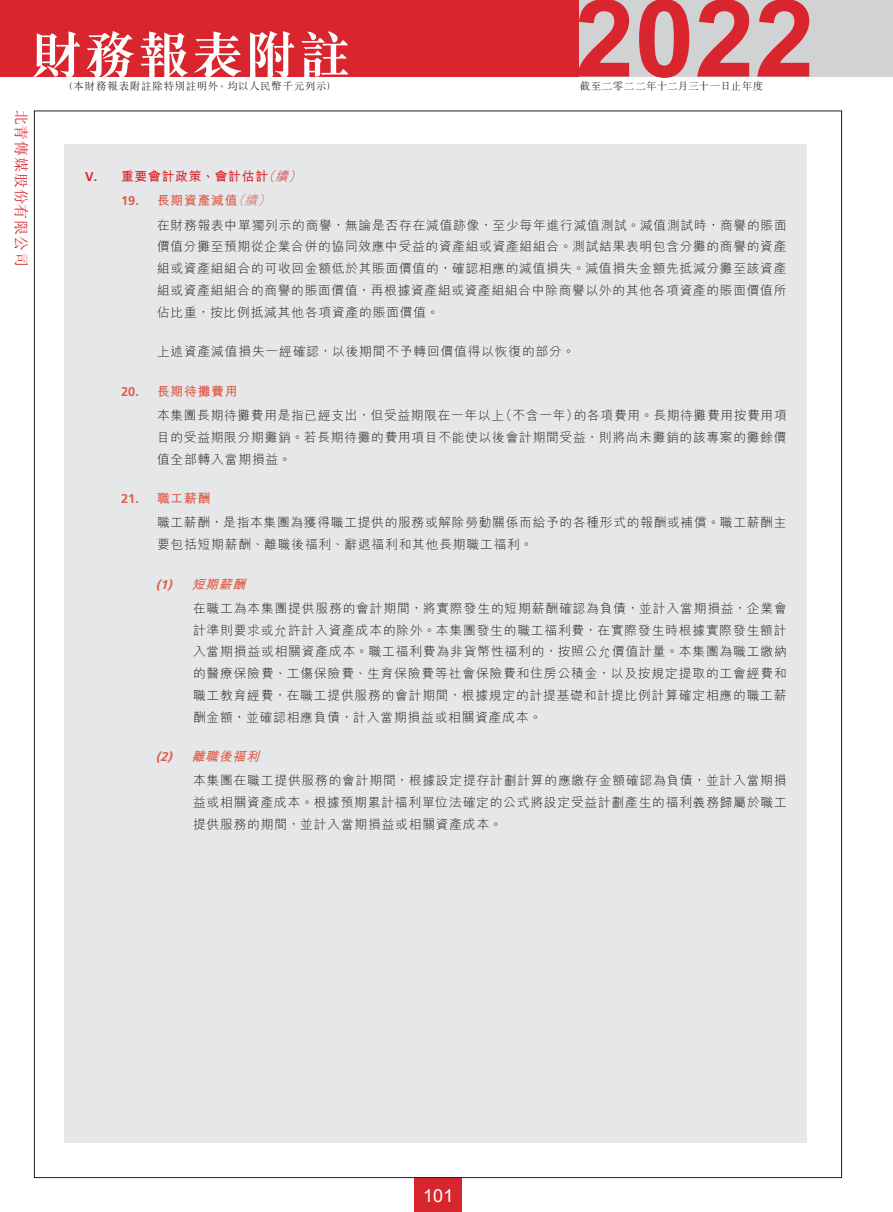
<style>
.page{position:relative;width:893px;height:1212px;background:#fff}
.page>*{position:absolute;margin:0;border:0;box-sizing:border-box;transform-origin:0 0}
.t1{font:700 108px "Arial";color:#d9262e}
.t2{font:700 52.5px "M Sung HK";letter-spacing:.02em;color:#fff}
.t3{font:18px "Arial";color:#fff}
.t4{font:300 15px "M Sung HK";letter-spacing:.045em;color:#d9262e}
._01_Body_Text{font:300 12.75px/21.8px "M Hei HK";letter-spacing:.06em;color:#231f20;text-align:justify}
._04___H2{font:700 12.75px "M Hei HK";letter-spacing:.065em;color:#df5c49}
._03_H1{font:700 12.75px "M Hei HK";letter-spacing:.065em;color:#d9262e}
._04___H2-2{font:700 12.75px "Frutiger LT Std";color:#df5c49}
._05_____H3{font:italic 700 12.75px "M Hei HK";color:#df5c49}
._05_____H3-2{font:italic 700 12.75px "Frutiger LT Std";color:#df5c49}
._03_H1-2{font:italic 300 12.75px "M Hei HK";color:#d9262e}
._04___H2-3{font:italic 300 12.75px "M Hei HK";color:#df5c49}
._03_H1-3{font:700 12.75px "Frutiger LT Std";color:#d9262e}
.t5{font:300 10.5px "M Sung HK";letter-spacing:.055em;color:#231f20}
</style>
<div class="page">
<div style="left:0;top:0;width:595px;height:77px;background:#d9262e"></div>
<div style="left:579px;top:0;width:314px;height:77px;background:#d1d2d4"></div>
<div style="left:65px;top:145px;width:742px;height:998px;background:#e6e7e9"></div>
<div style="left:415px;top:1177px;width:47px;height:35px;background:#d9262e"></div>
<h2 class="t2" style="left:30px;top:19px;width:322px">財務報表附註</h2>
<p class="t5" style="left:63px;top:79px;width:275px">（本財務報表附註除特別註明外，均以人民幣千元列示）</p>
<h1 class="t1" style="left:574px;top:-33px;width:242px">2022</h1>
<p class="t5" style="left:579px;top:78px;width:185px">截至二零二二年十二月三十一日止年度</p>
<p class="t4" style="left:31px;top:110px;width:158px;rotate:90deg">北青傳媒股份有限公司</p>
<p class="_03_H1-3" style="left:85px;top:170px;width:14px">V.</p>
<p class="_03_H1" style="left:121px;top:168px;width:149px">重要會計政策、會計估計</p>
<p class="_03_H1-2" style="left:275px;top:168px;width:19px">續</p>
<p class="_03_H1-2" style="left:262px;top:168px;width:19px">（</p>
<p class="_03_H1-2" style="left:288px;top:168px;width:19px">(</p>
<p class="_04___H2-2" style="left:121px;top:194px;width:20px">19.</p>
<p class="_04___H2-2" style="left:121px;top:384px;width:20px">20.</p>
<p class="_04___H2-2" style="left:121px;top:491px;width:20px">21.</p>
<p class="_04___H2-3" style="left:245px;top:192px;width:19px">續</p>
<p class="_04___H2-3" style="left:232px;top:192px;width:19px">（</p>
<p class="_04___H2-3" style="left:258px;top:192px;width:19px">(</p>
<p class="_04___H2" style="left:157px;top:192px;width:82px">長期資產減值</p>
<p class="_01_Body_Text" style="left:157px;top:213px;width:631px">在財務報表中單獨列示的商譽，無論是否存在減值跡像，至少每年進行減值測試。減值測試時，商譽的賬面價值分攤至預期從企業合併的協同效應中受益的資產組或資產組組合。測試結果表明包含分攤的商譽的資產組或資產組組合的可收回金額低於其賬面價值的，確認相應的減值損失。減值損失金額先抵減分攤至該資產組或資產組組合的商譽的賬面價值，再根據資產組或資產組組合中除商譽以外的其他各項資產的賬面價值所佔比重，按比例抵減其他各項資產的賬面價值。</p>
<p class="_01_Body_Text" style="left:157px;top:340px;width:419px">上述資產減值損失一經確認，以後期間不予轉回價值得以恢復的部分。</p>
<p class="_04___H2" style="left:157px;top:382px;width:82px">長期待攤費用</p>
<p class="_01_Body_Text" style="left:500px;top:404px;width:80px">（不含一年）</p>
<p class="_01_Body_Text" style="left:157px;top:404px;width:631px;text-align:left">本集團長期待攤費用是指已經支出，但受益期限在一年以上<br>目的受益期限分期攤銷。若長期待攤的費用項目不能使以後會計期間受益，則將尚未攤銷的該專案的攤餘價值全部轉入當期損益。</p>
<p class="_04___H2" style="left:157px;top:489px;width:55px">職工薪酬</p>
<p class="_01_Body_Text" style="left:574px;top:404px;width:214px">的各項費用。長期待攤費用按費用項</p>
<p class="_01_Body_Text" style="left:157px;top:511px;width:631px">職工薪酬，是指本集團為獲得職工提供的服務或解除勞動關係而給予的各種形式的報酬或補償。職工薪酬主要包括短期薪酬、離職後福利、辭退福利和其他長期職工福利。</p>
<p class="_05_____H3" style="left:192px;top:575px;width:59px">短期薪酬</p>
<p class="_05_____H3-2" style="left:156px;top:577px;width:17px">1(</p>
<p class="_05_____H3-2" style="left:167px;top:577px;width:10px">)</p>
<p class="_05_____H3-2" style="left:156px;top:749px;width:17px">2(</p>
<p class="_05_____H3-2" style="left:167px;top:749px;width:10px">)</p>
<p class="_01_Body_Text" style="left:193px;top:597px;width:595px">在職工為本集團提供服務的會計期間，將實際發生的短期薪酬確認為負債，並計入當期損益，企業會計準則要求或允許計入資產成本的除外。本集團發生的職工福利費，在實際發生時根據實際發生額計入當期損益或相關資產成本。職工福利費為非貨幣性福利的，按照公允價值計量。本集團為職工繳納的醫療保險費、工傷保險費、生育保險費等社會保險費和住房公積金，以及按規定提取的工會經費和職工教育經費，在職工提供服務的會計期間，根據規定的計提基礎和計提比例計算確定相應的職工薪酬金額，並確認相應負債，計入當期損益或相關資產成本。</p>
<p class="_05_____H3" style="left:192px;top:747px;width:73px">離職後福利</p>
<p class="_01_Body_Text" style="left:193px;top:769px;width:595px">本集團在職工提供服務的會計期間，根據設定提存計劃計算的應繳存金額確認為負債，並計入當期損益或相關資產成本。根據預期累計福利單位法確定的公式將設定受益計劃產生的福利義務歸屬於職工提供服務的期間，並計入當期損益或相關資產成本。</p>
<h3 class="t3" style="left:423px;top:1184px;width:32px">101</h3>
</div>
